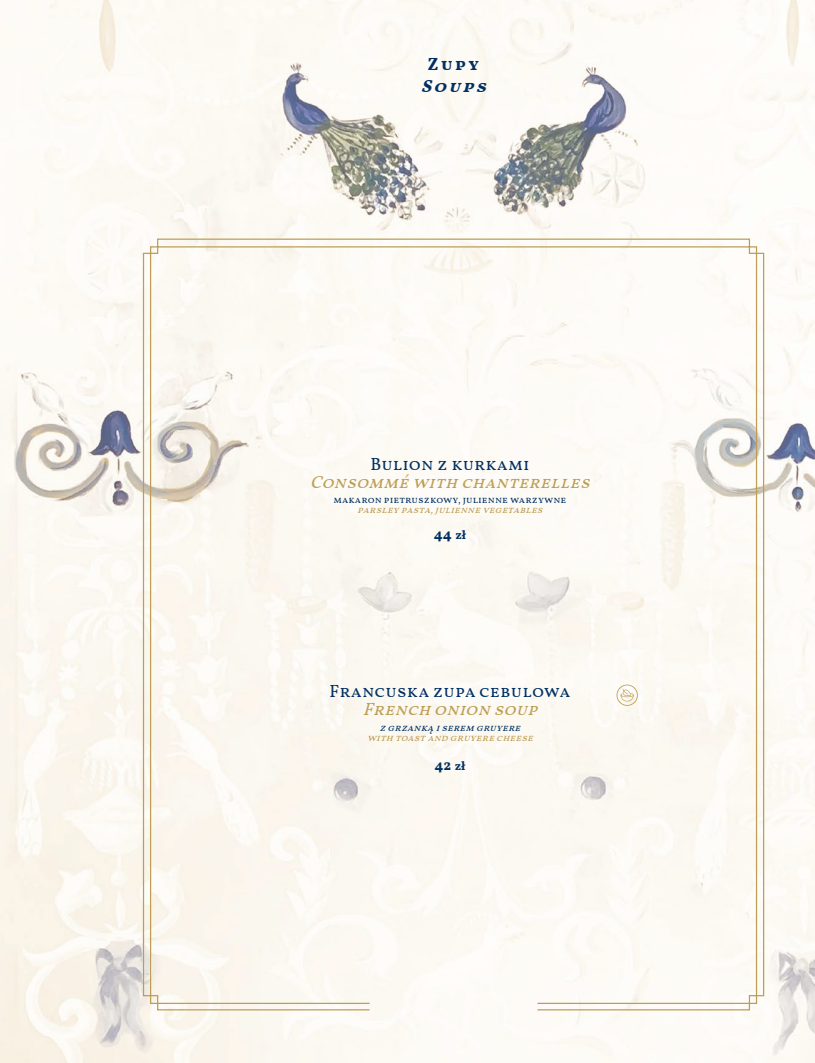
<style>
.page{position:relative;width:815px;height:1063px;background:#fff}
.page>*{position:absolute;margin:0;border:0;box-sizing:border-box;transform-origin:0 0}
.t1{font:italic 17.5px "Vollkorn SC";color:#bd9e55}
.t2{font:17.5px "Vollkorn SC";color:#003063}
.t3{font:italic 700 17.5px "Vollkorn SC";color:#003063;scale:1.06 1}
.t4{font:700 17.5px "Vollkorn SC";color:#003063;scale:1.06 1}
.t5{font:700 15px "Vollkorn";color:#003063}
.t6{font:italic 10px "Vollkorn SC";color:#bd9e55}
.t7{font:10px "Vollkorn SC";color:#003063}
.t8{font:italic 10px "Vollkorn SC";color:#003063}
.s1{font-size:12.5px}
</style>
<div class="page">
<img style="left:0;top:0;width:815px;height:1063px">
<div style="left:142px;top:238px;width:623px;height:773px;background:#fcf9f3"></div>
<svg style="left:617px;top:685px;width:21px;height:21px"></svg>
<h1 class="t4" style="left:428px;top:51px;width:50px">Zupy</h1>
<h1 class="t3" style="left:421px;top:73px;width:69px">Soups</h1>
<h1 class="t2" style="left:370px;top:451px;width:161px">Bulion z kurkami</h1>
<h1 class="t1" style="left:310px;top:469px;width:288px">Consomméwith chanterelles</h1>
<p class="t7" style="left:334px;top:492px;width:234px">makaron pietruszkowy, julienne warzywne</p>
<p class="t6" style="left:357px;top:502px;width:191px">parsleypasta,juliennevegetables</p>
<h2 class="t5" style="left:434px;top:523px;width:34px">44 <span class="s1">zł</span></h2>
<h1 class="t2" style="left:330px;top:678px;width:242px">Francuska zupa cebulowa</h1>
<h1 class="t1" style="left:363px;top:696px;width:182px">French onion soup</h1>
<p class="t8" style="left:380px;top:720px;width:146px">zgrzankąiserem gruyere</p>
<p class="t6" style="left:367px;top:730px;width:171px">with toastand gruyerecheese</p>
<h2 class="t5" style="left:434px;top:753px;width:33px">42 <span class="s1">zł</span></h2>
</div>
